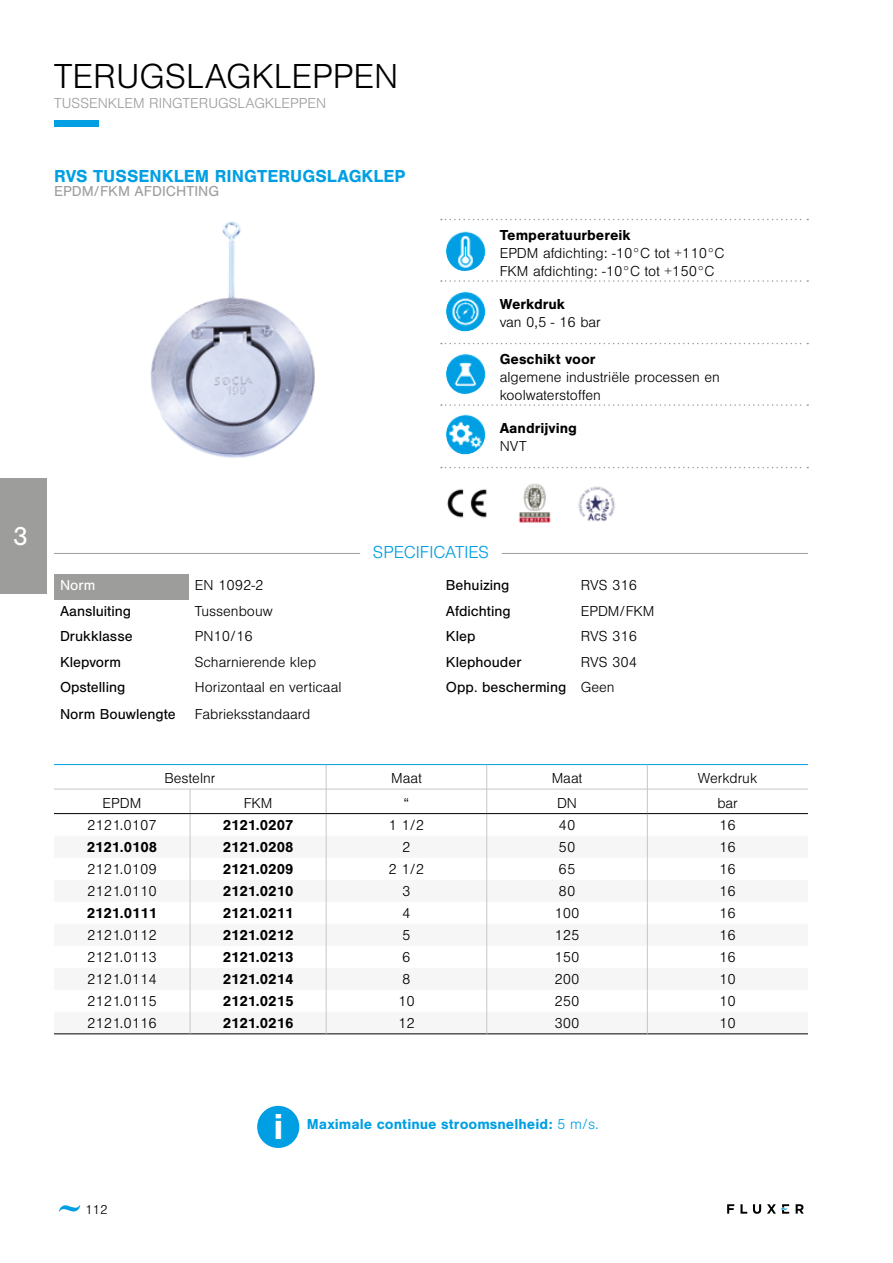
<style>
.page{position:relative;width:893px;height:1263px;background:#fff}
.page>*{position:absolute;margin:0;border:0;box-sizing:border-box;transform-origin:0 0}
.t1{font:700 37.5px "Nimbus San";color:#fff}
.t2{font:300 36px "Nimbus San";color:#000}
.t3{font:27px "Nimbus San";color:#fff}
.t4{font:700 18px "Nimbus San";color:#009fe3}
.divider{font:300 18px "Nimbus San";color:#009fe3}
.p_2{font:300 15px/18px "Nimbus San";color:#000}
.tabel_rijen{font:300 15px "Nimbus San";color:#000}
.tabel_rijen-2{font:700 15px "Nimbus San";color:#000}
.t5{font:15px "Nimbus San";color:#000}
.t6{font:700 15px "Nimbus San";color:#009fe3}
.inhoudsopgave{font:300 15px "Nimbus San";color:#9d9d9c}
.h1_2{font:700 15px "Nimbus San";color:#000}
.h1_3{font:700 15px "Nimbus San";color:#000}
.t7{font:15px "Nimbus San";color:#9d9d9c}
.p_3{font:300 15px "Nimbus San";color:#000}
.t8{font:15px "Nimbus San";color:#fff}
.t9{font:300 13.5px "Nimbus San";color:#000}
.s1{font-weight:300}
</style>
<div class="page">
<svg style="left:727px;top:1204px;width:7px;height:10px"></svg>
<svg style="left:740px;top:1204px;width:7px;height:10px"></svg>
<svg style="left:753px;top:1204px;width:8px;height:10px"></svg>
<svg style="left:796px;top:1204px;width:8px;height:10px"></svg>
<svg style="left:767px;top:1204px;width:22px;height:10px"></svg>
<svg style="left:59px;top:1205px;width:21px;height:7px"></svg>
<div style="left:54px;top:120px;width:45px;height:7px;background:#009fe3"></div>
<div style="left:0;top:478px;width:47px;height:116px;background:#9d9d9c"></div>
<img style="left:150px;top:221px;width:165px;height:237px">
<div style="left:54px;top:574px;width:135px;height:26px;background:#9d9d9c"></div>
<svg style="left:189px;top:836px;width:458px;height:197px;fill:#f6f6f6"></svg>
<hr style="left:54px;top:1033px;width:136px;height:1px;background:#000">
<hr style="left:190px;top:1033px;width:136px;height:1px;background:#000">
<hr style="left:326px;top:1033px;width:161px;height:1px;background:#000">
<hr style="left:487px;top:1033px;width:160px;height:1px;background:#000">
<hr style="left:647px;top:1033px;width:161px;height:1px;background:#000">
<svg style="left:190px;top:790px;width:1px;height:244px"></svg>
<svg style="left:326px;top:765px;width:1px;height:269px"></svg>
<svg style="left:486px;top:765px;width:1px;height:269px"></svg>
<svg style="left:647px;top:765px;width:1px;height:269px"></svg>
<hr style="left:54px;top:789px;width:136px;height:1px;background:#c6c6c6">
<hr style="left:190px;top:789px;width:136px;height:1px;background:#c6c6c6">
<hr style="left:326px;top:789px;width:161px;height:1px;background:#c6c6c6">
<hr style="left:487px;top:789px;width:160px;height:1px;background:#c6c6c6">
<hr style="left:647px;top:789px;width:161px;height:1px;background:#c6c6c6">
<hr style="left:54px;top:764px;width:136px;height:1px;background:#009fe3">
<hr style="left:190px;top:764px;width:136px;height:1px;background:#009fe3">
<hr style="left:326px;top:764px;width:161px;height:1px;background:#009fe3">
<hr style="left:487px;top:764px;width:160px;height:1px;background:#009fe3">
<hr style="left:647px;top:764px;width:161px;height:1px;background:#009fe3">
<hr style="left:54px;top:813px;width:136px;height:1px;background:#000">
<hr style="left:190px;top:813px;width:136px;height:1px;background:#000">
<hr style="left:326px;top:813px;width:161px;height:1px;background:#000">
<hr style="left:487px;top:813px;width:160px;height:1px;background:#000">
<hr style="left:647px;top:813px;width:161px;height:1px;background:#000">
<hr style="left:54px;top:553px;width:754px;height:1px;background:#9d9d9c">
<div style="left:360px;top:549px;width:142px;height:6px;background:#fff"></div>
<img style="left:447px;top:489px;width:40px;height:29px">
<svg style="left:441px;top:219px;width:367px;height:1px"></svg>
<svg style="left:441px;top:280px;width:367px;height:2px"></svg>
<svg style="left:441px;top:343px;width:367px;height:1px"></svg>
<svg style="left:441px;top:404px;width:367px;height:2px"></svg>
<svg style="left:441px;top:467px;width:367px;height:1px"></svg>
<img style="left:446px;top:231px;width:40px;height:40px">
<img style="left:446px;top:291px;width:40px;height:41px">
<img style="left:446px;top:354px;width:40px;height:40px">
<img style="left:446px;top:414px;width:40px;height:41px">
<img style="left:518px;top:483px;width:33px;height:40px">
<img style="left:578px;top:486px;width:37px;height:36px">
<div style="left:257px;top:1106px;width:42px;height:42px;background:#009fe3;border-radius:50%"></div>
<h2 class="t2" style="left:54px;top:57px;width:346px">TERUGSLAGKLEPPEN</h2>
<p class="inhoudsopgave" style="left:54px;top:95px;width:274px">TUSSENKLEM RINGTERUGSLAGKLEPPEN</p>
<p class="t4" style="left:54px;top:166px;width:353px">RVS TUSSENKLEM RINGTERUGSLAGKLEP</p>
<p class="t7" style="left:54px;top:182px;width:167px">EPDM/FKM AFDICHTING</p>
<p class="h1_2" style="left:500px;top:226px;width:132px">Temperatuurbereik</p>
<p class="p_2" style="left:500px;top:244px;width:226px">EPDM afdichting: -10°C tot +110°C<br>FKM afdichting: -10°C tot +150°C</p>
<p class="h1_3" style="left:500px;top:295px;width:67px">Werkdruk</p>
<p class="p_3" style="left:500px;top:314px;width:103px">van 0,5 - 16 bar</p>
<p class="h1_2" style="left:500px;top:350px;width:97px">Geschikt voor</p>
<p class="p_2" style="left:500px;top:368px;width:222px">algemene industriële processen en koolwaterstoffen</p>
<p class="h1_3" style="left:500px;top:419px;width:79px">Aandrijving</p>
<p class="p_3" style="left:500px;top:438px;width:28px">NVT</p>
<h3 class="t3" style="left:13px;top:521px;width:17px">3</h3>
<p class="t8" style="left:60px;top:577px;width:37px">Norm</p>
<p class="p_2" style="left:195px;top:577px;width:70px">EN 1092-2</p>
<p class="t5" style="left:60px;top:602px;width:73px">Aansluiting</p>
<p class="p_2" style="left:195px;top:602px;width:79px">Tussenbouw</p>
<p class="t5" style="left:60px;top:628px;width:74px">Drukklasse</p>
<p class="p_2" style="left:195px;top:628px;width:60px">PN10/16</p>
<p class="t5" style="left:60px;top:653px;width:63px">Klepvorm</p>
<p class="p_2" style="left:195px;top:653px;width:123px">Scharnierende klep</p>
<p class="t5" style="left:60px;top:679px;width:67px">Opstelling</p>
<p class="p_2" style="left:195px;top:679px;width:148px">Horizontaal en verticaal</p>
<p class="t5" style="left:60px;top:705px;width:117px">Norm Bouwlengte</p>
<p class="p_2" style="left:195px;top:705px;width:117px">Fabrieksstandaard</p>
<p class="divider" style="left:373px;top:543px;width:118px">SPECIFICATIES</p>
<p class="t5" style="left:446px;top:577px;width:65px">Behuizing</p>
<p class="p_2" style="left:581px;top:577px;width:58px">RVS 316</p>
<p class="t5" style="left:446px;top:602px;width:66px">Afdichting</p>
<p class="p_2" style="left:581px;top:602px;width:75px">EPDM/FKM</p>
<p class="t5" style="left:446px;top:628px;width:31px">Klep</p>
<p class="p_2" style="left:581px;top:628px;width:58px">RVS 316</p>
<p class="t5" style="left:446px;top:654px;width:77px">Klephouder</p>
<p class="p_2" style="left:581px;top:653px;width:58px">RVS 304</p>
<p class="t5" style="left:446px;top:679px;width:122px">Opp. bescherming</p>
<p class="p_2" style="left:581px;top:679px;width:35px">Geen</p>
<p class="tabel_rijen" style="left:165px;top:770px;width:53px">Bestelnr</p>
<p class="tabel_rijen" style="left:391px;top:770px;width:32px">Maat</p>
<p class="tabel_rijen" style="left:552px;top:770px;width:32px">Maat</p>
<p class="tabel_rijen" style="left:698px;top:770px;width:61px">Werkdruk</p>
<p class="tabel_rijen" style="left:103px;top:795px;width:40px">EPDM</p>
<p class="tabel_rijen" style="left:244px;top:795px;width:30px">FKM</p>
<p class="tabel_rijen" style="left:404px;top:795px;width:7px">“</p>
<p class="tabel_rijen" style="left:557px;top:795px;width:22px">DN</p>
<p class="tabel_rijen" style="left:717px;top:795px;width:22px">bar</p>
<p class="tabel_rijen" style="left:87px;top:817px;width:71px">2121.0107</p>
<p class="tabel_rijen-2" style="left:223px;top:816px;width:72px">2121.0207</p>
<p class="tabel_rijen" style="left:389px;top:817px;width:37px">1 1/2</p>
<p class="tabel_rijen" style="left:559px;top:817px;width:18px">40</p>
<p class="tabel_rijen" style="left:719px;top:817px;width:18px">16</p>
<p class="tabel_rijen-2" style="left:87px;top:838px;width:72px">2121.0108</p>
<p class="tabel_rijen-2" style="left:223px;top:838px;width:72px">2121.0208</p>
<p class="tabel_rijen" style="left:402px;top:839px;width:10px">2</p>
<p class="tabel_rijen" style="left:559px;top:839px;width:18px">50</p>
<p class="tabel_rijen" style="left:719px;top:839px;width:18px">16</p>
<p class="tabel_rijen" style="left:87px;top:861px;width:71px">2121.0109</p>
<p class="tabel_rijen-2" style="left:223px;top:860px;width:72px">2121.0209</p>
<p class="tabel_rijen" style="left:389px;top:861px;width:37px">2 1/2</p>
<p class="tabel_rijen" style="left:559px;top:861px;width:18px">65</p>
<p class="tabel_rijen" style="left:719px;top:861px;width:18px">16</p>
<p class="tabel_rijen" style="left:87px;top:883px;width:71px">2121.0110</p>
<p class="tabel_rijen-2" style="left:223px;top:882px;width:72px">2121.0210</p>
<p class="tabel_rijen" style="left:402px;top:883px;width:10px">3</p>
<p class="tabel_rijen" style="left:559px;top:883px;width:18px">80</p>
<p class="tabel_rijen" style="left:719px;top:883px;width:18px">16</p>
<p class="tabel_rijen-2" style="left:87px;top:904px;width:72px">2121.0111</p>
<p class="tabel_rijen-2" style="left:223px;top:904px;width:72px">2121.0211</p>
<p class="tabel_rijen" style="left:402px;top:905px;width:10px">4</p>
<p class="tabel_rijen" style="left:554px;top:905px;width:27px">100</p>
<p class="tabel_rijen" style="left:719px;top:905px;width:18px">16</p>
<p class="tabel_rijen" style="left:87px;top:927px;width:71px">2121.0112</p>
<p class="tabel_rijen-2" style="left:223px;top:926px;width:72px">2121.0212</p>
<p class="tabel_rijen" style="left:402px;top:927px;width:10px">5</p>
<p class="tabel_rijen" style="left:554px;top:927px;width:27px">125</p>
<p class="tabel_rijen" style="left:719px;top:927px;width:18px">16</p>
<p class="tabel_rijen" style="left:87px;top:949px;width:71px">2121.0113</p>
<p class="tabel_rijen-2" style="left:223px;top:948px;width:72px">2121.0213</p>
<p class="tabel_rijen" style="left:402px;top:949px;width:10px">6</p>
<p class="tabel_rijen" style="left:554px;top:949px;width:27px">150</p>
<p class="tabel_rijen" style="left:719px;top:949px;width:18px">16</p>
<p class="tabel_rijen" style="left:87px;top:971px;width:71px">2121.0114</p>
<p class="tabel_rijen-2" style="left:223px;top:970px;width:72px">2121.0214</p>
<p class="tabel_rijen" style="left:402px;top:971px;width:10px">8</p>
<p class="tabel_rijen" style="left:554px;top:971px;width:27px">200</p>
<p class="tabel_rijen" style="left:719px;top:971px;width:18px">10</p>
<p class="tabel_rijen" style="left:87px;top:993px;width:71px">2121.0115</p>
<p class="tabel_rijen-2" style="left:223px;top:992px;width:72px">2121.0215</p>
<p class="tabel_rijen" style="left:398px;top:993px;width:18px">10</p>
<p class="tabel_rijen" style="left:554px;top:993px;width:27px">250</p>
<p class="tabel_rijen" style="left:719px;top:993px;width:18px">10</p>
<p class="tabel_rijen" style="left:87px;top:1015px;width:71px">2121.0116</p>
<p class="tabel_rijen-2" style="left:223px;top:1014px;width:72px">2121.0216</p>
<p class="tabel_rijen" style="left:398px;top:1015px;width:18px">12</p>
<p class="tabel_rijen" style="left:554px;top:1015px;width:27px">300</p>
<p class="tabel_rijen" style="left:719px;top:1015px;width:18px">10</p>
<p class="t9" style="left:85px;top:1202px;width:24px">112</p>
<p class="t1" style="left:273px;top:1106px;width:12px">i</p>
<p class="t6" style="left:307px;top:1116px;width:293px">Maximale continue stroomsnelheid: <span class="s1">5 m/s.</span></p>
</div>
